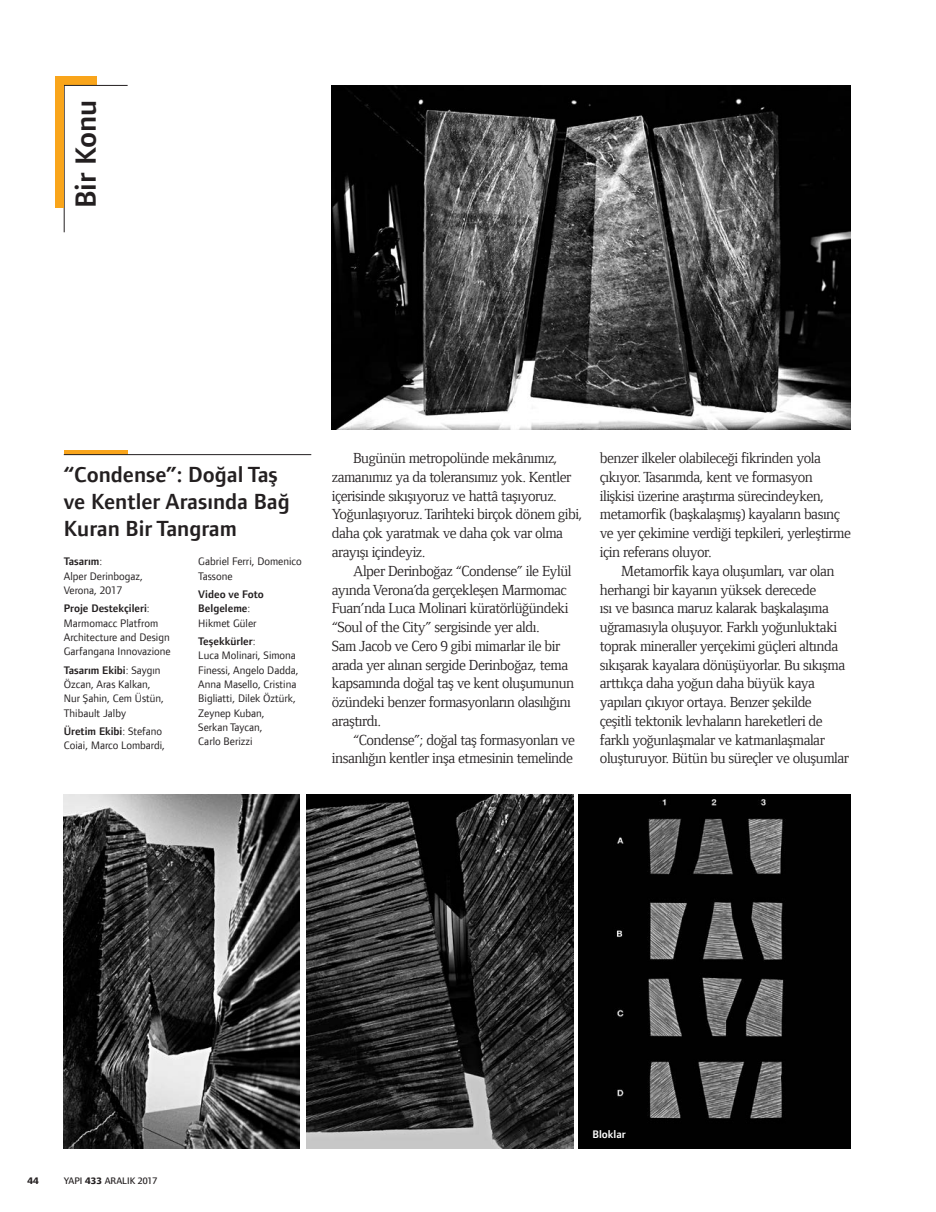
<style>
.page{position:relative;width:936px;height:1212px;background:#fff}
.page>*{position:absolute;margin:0;border:0;box-sizing:border-box;transform-origin:0 0}
.t1{font:600 30px "Foundry Form Sans TRU";color:#231f20}
.t2{font:600 22.5px/27px "Foundry Form Sans TRU";color:#231f20}
.t3{font:15px/18.8px "Foundry Form Serif TRU";letter-spacing:-.03em;color:#231f20}
.t4{font:11.25px/14.2px "Foundry Form Sans TRU";color:#231f20}
.t5{font:600 11.25px/14.2px "Foundry Form Sans TRU";color:#231f20}
.t6{font:600 11.25px "Foundry Form Sans TRU";color:#fff}
.t7{font:500 9.75px "Foundry Form Sans TRU";color:#231f20}
.t8{font:800 9.75px "Foundry Form Sans TRU";color:#231f20}
.s1{font-weight:600}
.s2{font-weight:400}
.s3{font-weight:800}
</style>
<div class="page">
<div style="left:55px;top:77px;width:42px;height:8px;background:#f9a51b"></div>
<svg style="left:63px;top:85px;width:65px;height:148px"></svg>
<div style="left:55px;top:77px;width:9px;height:131px;background:#f9a51b"></div>
<div style="left:64px;top:450px;width:64px;height:5px;background:#f9a51b"></div>
<hr style="left:64px;top:454px;width:247px;height:1px;background:#231f20">
<img style="left:332px;top:85px;width:518px;height:344px">
<img style="left:64px;top:794px;width:236px;height:354px">
<img style="left:306px;top:794px;width:268px;height:354px">
<img style="left:579px;top:794px;width:271px;height:354px">
<p class="t1" style="left:69px;top:208px;width:110px;rotate:-90deg">Bir Konu</p>
<p class="t2" style="left:64px;top:461px;width:227px">“Condense”: Doğal Taş ve Kentler Arasında Bağ<br>Kuran Bir Tangram</p>
<p class="t4" style="left:64px;top:554px;width:81px"><span class="s1">Tasarım</span>:<br>Alper Derinbogaz,</p>
<p class="t4" style="left:64px;top:583px;width:60px">Verona, 2017</p>
<p class="t4" style="left:64px;top:601px;width:108px"><span class="s1">Proje Destekçileri</span>:<br>Marmomacc Platfrom<br>Architecture and Design<br>Garfangana Innovazione</p>
<p class="t4" style="left:64px;top:663px;width:102px"><span class="s1">Tasarım Ekibi</span>: Saygın<br>Özcan, Aras Kalkan,<br>Nur Şahin, Cem Üstün,<br>Thibault Jalby</p>
<p class="t4" style="left:64px;top:724px;width:103px"><span class="s1">Üretim Ekibi</span>: Stefano<br>Coiai, Marco Lombardi,</p>
<p class="t4" style="left:198px;top:554px;width:105px">Gabriel Ferri, Domenico<br>Tassone</p>
<p class="t5" style="left:198px;top:587px;width:67px">Video ve Foto<br>Belgeleme<span class="s2">:<br>Hikmet Güler</span></p>
<p class="t4" style="left:198px;top:634px;width:102px"><span class="s1">Teşekkürler</span>:<br>Luca Molinari, Simona<br>Finessi, Angelo Dadda,<br>Anna Masello, Cristina<br>Bigliatti, Dilek Öztürk,<br>Zeynep Kuban,<br>Serkan Taycan,<br>Carlo Berizzi</p>
<p class="t3" style="left:332px;top:449px;width:252px;text-indent:21px">Bugünün metropolünde mekânımız, zamanımız ya da toleransımız yok. Kentler içerisinde sıkışıyoruz ve hattâ taşıyoruz.<br>Yoğunlaşıyoruz. Tarihteki birçok dönem gibi, daha çok yaratmak ve daha çok var olma arayışı içindeyiz.</p>
<p class="t3" style="left:332px;top:561px;width:244px;text-indent:21px">Alper Derinboğaz “Condense” ile Eylül ayında Verona’da gerçekleşen Marmomac Fuarı’nda Luca Molinari küratörlüğündeki “Soul of the City” sergisinde yer aldı.<br>Sam Jacob ve Cero 9 gibi mimarlar ile bir arada yer alınan sergide Derinboğaz, tema kapsamında doğal taş ve kent oluşumunun özündeki benzer formasyonların olasılığını araştırdı.</p>
<p class="t3" style="left:332px;top:730px;width:245px;text-align:right">“Condense”; doğal taş formasyonları ve insanlığın kentler inşa etmesinin temelinde</p>
<p class="t3" style="left:600px;top:449px;width:252px">benzer ilkeler olabileceği fikrinden yola çıkıyor. Tasarımda, kent ve formasyon ilişkisi üzerine araştırma sürecindeyken, metamorfik (başkalaşmış) kayaların basınç ve yer çekimine verdiği tepkileri, yerleştirme için referans oluyor.</p>
<p class="t3" style="left:600px;top:561px;width:250px;text-indent:21px">Metamorfik kaya oluşumları, var olan herhangi bir kayanın yüksek derecede<br>ısı ve basınca maruz kalarak başkalaşıma uğramasıyla oluşuyor. Farklı yoğunluktaki toprak mineraller yerçekimi güçleri altında sıkışarak kayalara dönüşüyorlar. Bu sıkışma arttıkça daha yoğun daha büyük kaya yapıları çıkıyor ortaya. Benzer şekilde<br>çeşitli tektonik levhaların hareketleri de farklı yoğunlaşmalar ve katmanlaşmalar oluşturuyor. Bütün bu süreçler ve oluşumlar</p>
<p class="t8" style="left:28px;top:1175px;width:13px">44</p>
<p class="t7" style="left:64px;top:1175px;width:95px">YAPI <span class="s3">433</span> ARALIK 2017</p>
<p class="t6" style="left:592px;top:1127px;width:35px">Bloklar</p>
</div>
